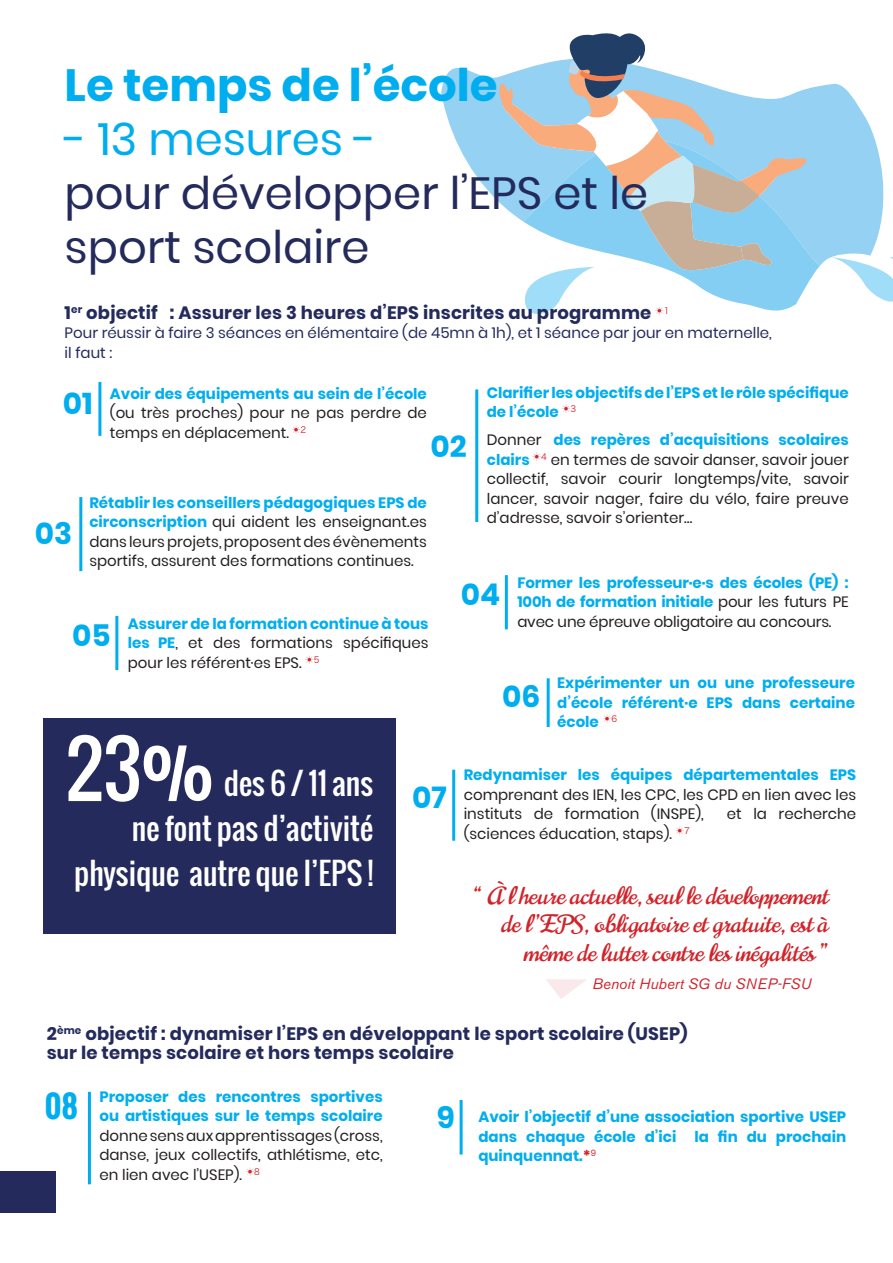
<style>
.page{position:relative;width:893px;height:1263px;background:#fff}
.page>*{position:absolute;margin:0;border:0;box-sizing:border-box;transform-origin:0 0}
.t1{font:75px "Oswald";color:#fff}
.t2{font:45px/54px "Poppins";color:#242b5c}
.t3{font:700 45px "Poppins";color:#00aeef}
.t4{font:45px "Poppins";color:#00aeef}
.t5{font:30px/45px "Oswald";color:#fff;text-align:right}
.t6{font:700 30px "Poppins";color:#00aeef}
.t7{font:700 30px "Oswald";color:#00aeef}
.t8{font:24px/28.5px "Norican";color:#d1232a;text-align:right}
.t9{font:700 18px/19.5px "Poppins";letter-spacing:.01em;color:#242b5c}
.classique{font:15px/19.5px "Poppins";color:#231f20;text-align:justify}
.classique-2{font:700 15px/19.5px "Poppins";color:#00aeef;text-align:justify}
.classique-3{font:15px/19.5px "Poppins";color:#242b5c}
.classique-4{font:italic 15px "Akzidenz Grotesk BE";color:#d1232a}
.s1{font-weight:700;color:#00aeef}
.s2{font-weight:400;color:#231f20}
.s3{color:#d1232a}
</style>
<div class="page">
<hr style="left:460px;top:1100px;width:3px;height:54px;background:#00aeef">
<svg style="left:546px;top:979px;width:40px;height:20px"></svg>
<svg style="left:849px;top:257px;width:44px;height:45px"></svg>
<svg style="left:441px;top:68px;width:443px;height:198px;fill:#94d1f2"></svg>
<svg style="left:808px;top:155px;width:12px;height:128px;background:#99d4f2"></svg>
<svg style="left:499px;top:33px;width:309px;height:281px"></svg>
<hr style="left:88px;top:1092px;width:3px;height:92px;background:#00aeef">
<hr style="left:98px;top:382px;width:3px;height:54px;background:#00aeef">
<hr style="left:475px;top:389px;width:3px;height:133px;background:#00aeef">
<hr style="left:505px;top:575px;width:3px;height:54px;background:#00aeef">
<hr style="left:115px;top:616px;width:3px;height:54px;background:#00aeef">
<hr style="left:452px;top:770px;width:3px;height:71px;background:#00aeef">
<hr style="left:79px;top:497px;width:3px;height:74px;background:#00aeef">
<hr style="left:547px;top:678px;width:3px;height:49px;background:#00aeef">
<div style="left:0;top:1171px;width:56px;height:41px;background:#242b5c"></div>
<div style="left:43px;top:718px;width:352px;height:215px;background:#242b5c"></div>
<p class="t3" style="left:65px;top:59px;width:435px">Le temps de l’école</p>
<p class="t4" style="left:65px;top:113px;width:313px">- 13 mesures -</p>
<p class="t2" style="left:65px;top:167px;width:585px">pour développer l’EPS et le sport scolaire</p>
<p class="t9" style="left:65px;top:303px;width:606px">1<sup>er</sup> objectif : Assurer les 3 heures d’EPS inscrites au programme <sup>☀1</sup></p>
<p class="classique-3" style="left:65px;top:323px;width:709px">Pour réussir à faire 3 séances en élémentaire (de 45mn à 1h), et 1 séance par jour en maternelle, il faut :</p>
<p class="t6" style="left:63px;top:386px;width:31px">01</p>
<p class="classique" style="left:110px;top:384px;width:318px"><span class="s1">Avoir des équipements au sein de l’école </span>(ou très proches) pour ne pas perdre de temps en déplacement. <sup>☀2︎</sup></p>
<p class="t6" style="left:431px;top:429px;width:38px">02</p>
<p class="t6" style="left:35px;top:516px;width:39px">03</p>
<p class="classique" style="left:89px;top:493px;width:339px"><span class="s1">Rétablir les conseillers pédagogiques EPS de circonscription</span> qui aident les enseignant.es dans leurs projets, proposent des évènements sportifs, assurent des formations continues.</p>
<p class="classique-2" style="left:487px;top:383px;width:363px">Clarifier les objectifs de l’EPS et le rôle spécifique de l’école <sup>☀3</sup></p>
<p class="classique" style="left:487px;top:430px;width:363px">Donner <span class="s1">des repères d’acquisitions scolaires clairs</span> <sup>☀4</sup> en termes de savoir danser, savoir jouer collectif, savoir courir longtemps/vite, savoir lancer, savoir nager, faire du vélo, faire preuve d’adresse, savoir s’orienter…</p>
<p class="t6" style="left:72px;top:618px;width:40px">05</p>
<p class="classique" style="left:128px;top:614px;width:302px"><span class="s1">Assurer de la formation continue à tous les PE</span>, et des formations spécifiques pour les référent·es EPS. <sup>☀5</sup></p>
<p class="t1" style="left:66px;top:712px;width:150px">23%</p>
<p class="t5" style="left:224px;top:760px;width:151px">des 6 / 11 ans</p>
<p class="t5" style="left:74px;top:805px;width:300px">ne font pas d’activité physique autre que l’EPS !</p>
<p class="t6" style="left:412px;top:780px;width:36px">07</p>
<p class="t6" style="left:461px;top:577px;width:41px">04</p>
<p class="classique-2" style="left:517px;top:573px;width:333px">Former les professeur·e·s des écoles (PE) :<br>100h de formation initiale <span class="s2">pour les futurs PE avec une épreuve obligatoire au concours.</span></p>
<p class="t6" style="left:502px;top:679px;width:40px">06</p>
<p class="classique-2" style="left:557px;top:673px;width:299px">Expérimenter un ou une professeure d’école référent·e EPS dans certaine école <sup>☀6</sup></p>
<p class="classique" style="left:464px;top:765px;width:394px"><span class="s1">Redynamiser les équipes départementales EPS </span>comprenant des IEN, les CPC, les CPD en lien avec les instituts de formation (INSPE),</p>
<p class="classique" style="left:727px;top:804px;width:131px">et la recherche</p>
<p class="classique" style="left:464px;top:824px;width:228px">(sciences éducation, staps). <sup>☀7</sup></p>
<p class="t8" style="left:473px;top:882px;width:357px">“ À l’heure actuelle, seul le développement de l’’EPS, obligatoire et gratuite, est à même de lutter contre les inégalités ”</p>
<p class="classique-4" style="left:592px;top:975px;width:221px">Benoit Hubert SG du SNEP-FSU</p>
<p class="t9" style="left:47px;top:1023px;width:642px">2<sup>ème</sup> objectif : dynamiser l’EPS en développant le sport scolaire (USEP) sur le temps scolaire et hors temps scolaire</p>
<p class="t7" style="left:45px;top:1084px;width:35px">08</p>
<p class="classique" style="left:99px;top:1087px;width:285px"><span class="s1">Proposer des rencontres sportives ou artistiques sur le temps scolaire </span>donne sens aux apprentissages (cross, danse, jeux collectifs, athlétisme, etc, en lien avec l’USEP). <sup>☀8</sup></p>
<p class="t6" style="left:437px;top:1100px;width:20px">9</p>
<p class="classique-2" style="left:478px;top:1107px;width:369px">Avoir l’objectif d’une association sportive USEP dans chaque école d’ici la fin du prochain quinquennat.<span class="s3">*</span><sup>9</sup></p>
</div>
